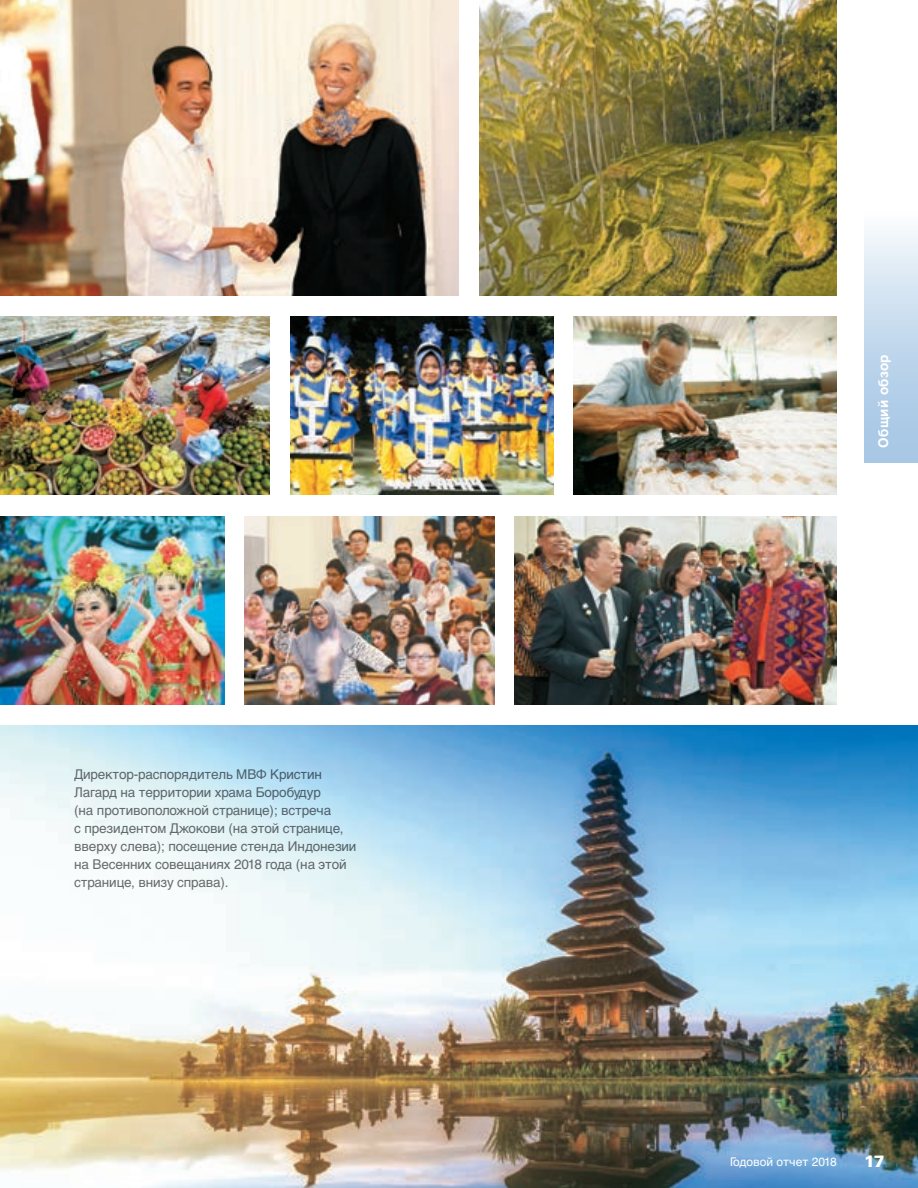
<style>
.page{position:relative;width:918px;height:1188px;background:#fff}
.page>*{position:absolute;margin:0;border:0;box-sizing:border-box;transform-origin:0 0}
.t1{font:900 16.5px "Univers LT Std";color:#fff}
.t2{font:13.5px/18px "Helvetica Cyr Upright";letter-spacing:-.01em;color:#6c6d70}
.t3{font:700 13.5px "Helvetica Cyr";letter-spacing:.025em;color:#fff}
.t4{font:12px "Helvetica Cyr Upright";color:#fff}
</style>
<div class="page">
<img style="left:515px;top:516px;width:322px;height:189px">
<img style="left:0;top:726px;width:918px;height:462px">
<img style="left:0;top:0;width:459px;height:296px">
<img style="left:290px;top:316px;width:264px;height:179px">
<img style="left:244px;top:516px;width:250px;height:189px">
<img style="left:574px;top:316px;width:263px;height:179px">
<img style="left:0;top:316px;width:270px;height:179px">
<img style="left:479px;top:0;width:358px;height:296px">
<img style="left:0;top:516px;width:224px;height:189px">
<div style="left:864px;top:212px;width:54px;height:252px;background:linear-gradient(to bottom,#f5f8fc,#9dc1e2)"></div>
<p class="t2" style="left:74px;top:766px;width:284px">Директор-распорядитель МВФ Кристин Лагард на территории храма Боробудур<br>(на противоположной странице); встреча<br>с президентом Джокови (на этой странице, вверху слева); посещение стенда Индонезии на Весенних совещаниях 2018 года (на этой странице, внизу справа).</p>
<p class="t3" style="left:876px;top:448px;width:95px;rotate:-90deg">Общий обзор</p>
<p class="t4" style="left:730px;top:1155px;width:108px">Годовой отчет 2018</p>
<p class="t1" style="left:864px;top:1150px;width:22px">17</p>
</div>
